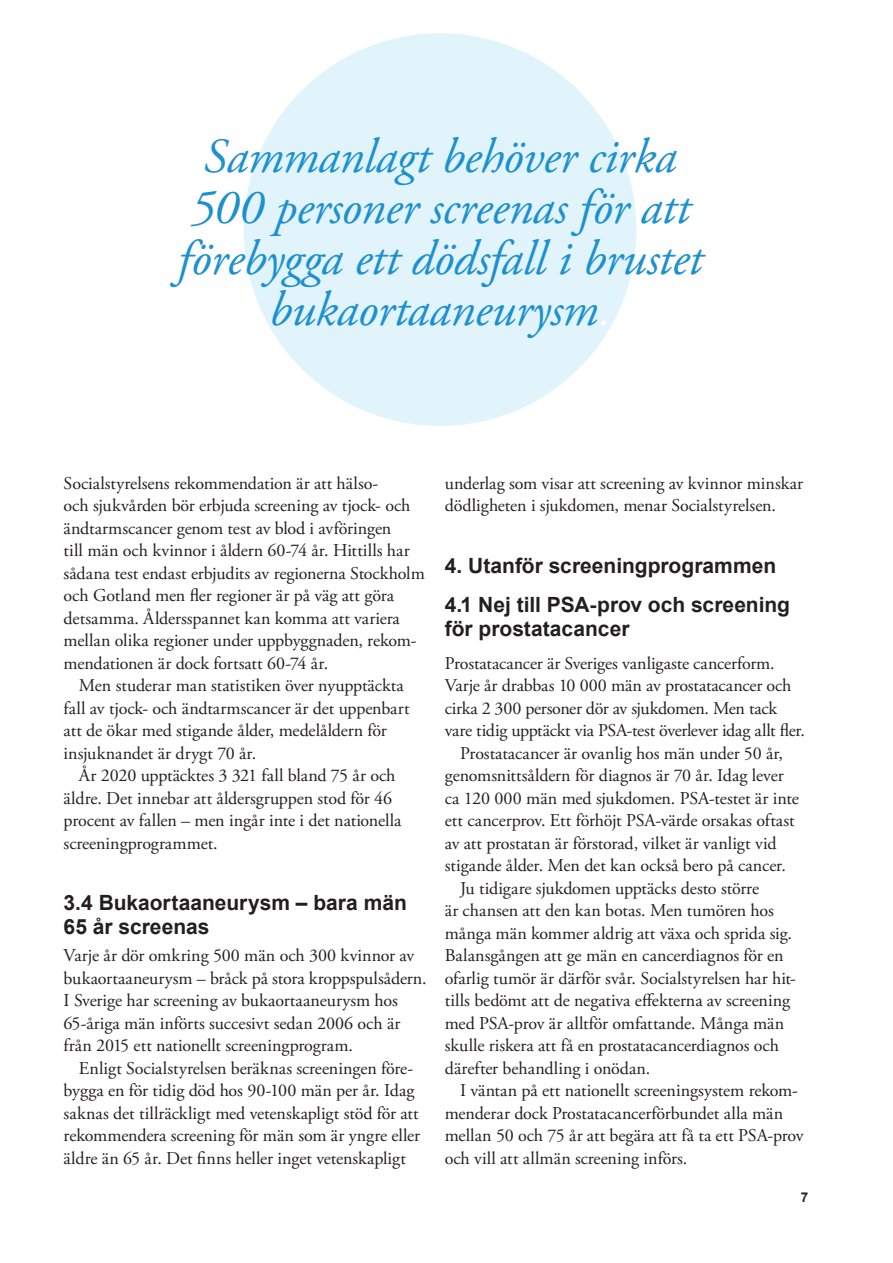
<style>
.page{position:relative;width:893px;height:1263px;background:#fff}
.page>*{position:absolute;margin:0;border:0;box-sizing:border-box;transform-origin:0 0}
.Citat{font:italic 48.9px/51px "Adobe Garamond Pro";letter-spacing:-.01em;color:#1d90d0;text-align:center}
.Mellanrubrik{font:700 21px/24px "Arial";color:#231f20}
.Brödtext_indrag{font:18px/22.5px "Adobe Garamond Pro";letter-spacing:-.005em;color:#231f20}
.Brödtext{font:18px/22.5px "Adobe Garamond Pro";letter-spacing:-.005em;color:#231f20}
.t1{font:700 13.5px "Arial";color:#231f20}
.s1{color:#fff}
</style>
<div class="page">
<div style="left:244px;top:33px;width:392px;height:393px;background:#e1f4fc;border-radius:50%"></div>
<p class="Citat" style="left:178px;top:132px;width:526px">Sammanlagt behöver cirka<br>500 personer screenas för att förebygga ett dödsfall i brustet bukaortaaneurysm<span class="s1">.</span></p>
<p class="Brödtext_indrag" style="left:64px;top:472px;width:363px">Socialstyrelsens rekommendation är att hälso-<br>och sjukvården bör erbjuda screening av tjock- och ändtarmscancer genom test av blod i avföringen<br>till män och kvinnor i åldern 60-74 år. Hittills har sådana test endast erbjudits av regionerna Stockholm och Gotland men fler regioner är på väg att göra detsamma. Åldersspannet kan komma att variera mellan olika regioner under uppbyggnaden, rekom&shy;mendationen är dock fortsatt 60-74 år.</p>
<p class="Brödtext_indrag" style="left:64px;top:675px;width:347px;text-indent:15px">Men studerar man statistiken över nyupptäckta fall av tjock- och ändtarmscancer är det uppenbart att de ökar med stigande ålder, medelåldern för insjuknandet är drygt 70 år.</p>
<p class="Brödtext_indrag" style="left:64px;top:765px;width:339px;text-indent:15px">År 2020 upptäcktes 3 321 fall bland 75 år och äldre. Det innebar att åldersgruppen stod för 46 procent av fallen – men ingår inte i det nationella screeningprogrammet.</p>
<p class="Mellanrubrik" style="left:64px;top:892px;width:345px">3.4 Bukaortaaneurysm – bara män<br>65 år screenas</p>
<p class="Brödtext" style="left:64px;top:945px;width:364px">Varje år dör omkring 500 män och 300 kvinnor av bukaortaaneurysm – bråck på stora kroppspulsådern.</p>
<p class="Brödtext" style="left:64px;top:990px;width:338px">I Sverige har screening av bukaortaaneurysm hos<br>65-åriga män införts succesivt sedan 2006 och är från 2015 ett nationellt screeningprogram.</p>
<p class="Brödtext_indrag" style="left:64px;top:1057px;width:358px;text-indent:15px">Enligt Socialstyrelsen beräknas screeningen före&shy;bygga en för tidig död hos 90-100 män per år. Idag saknas det tillräckligt med vetenskapligt stöd för att rekommendera screening för män som är yngre eller äldre än 65 år. Det finns heller inget vetenskapligt</p>
<p class="Brödtext_indrag" style="left:445px;top:472px;width:360px">underlag som visar att screening av kvinnor minskar dödligheten i sjukdomen, menar Socialstyrelsen.</p>
<p class="Mellanrubrik" style="left:445px;top:554px;width:333px">4. Utanför screeningprogrammen</p>
<p class="Mellanrubrik" style="left:445px;top:593px;width:347px">4.1 Nej till PSA-prov och screening för prostatacancer</p>
<p class="Brödtext" style="left:445px;top:652px;width:362px">Prostatacancer är Sveriges vanligaste cancerform.<br>Varje år drabbas 10 000 män av prostatacancer och cirka 2 300 personer dör av sjukdomen. Men tack vare tidig upptäckt via PSA-test överlever idag allt fler.</p>
<p class="Brödtext_indrag" style="left:445px;top:742px;width:356px;text-indent:15px">Prostatacancer är ovanlig hos män under 50 år, genomsnittsåldern för diagnos är 70 år. Idag lever ca 120 000 män med sjukdomen. PSA-testet är inte ett cancerprov. Ett förhöjt PSA-värde orsakas oftast av att prostatan är förstorad, vilket är vanligt vid stigande ålder. Men det kan också bero på cancer.</p>
<p class="Brödtext_indrag" style="left:445px;top:877px;width:353px;text-indent:15px">Ju tidigare sjukdomen upptäcks desto större<br>är chansen att den kan botas. Men tumören hos många män kommer aldrig att växa och sprida sig.<br>Balansgången att ge män en cancerdiagnos för en ofarlig tumör är därför svår. Socialstyrelsen har hit&shy;tills bedömt att de negativa effekterna av screening med PSA-prov är alltför omfattande. Många män skulle riskera att få en prostatacancerdiagnos och därefter behandling i onödan.</p>
<p class="Brödtext_indrag" style="left:445px;top:1080px;width:360px;text-indent:15px">I väntan på ett nationellt screeningsystem rekom&shy;menderar dock Prostatacancerförbundet alla män mellan 50 och 75 år att begära att få ta ett PSA-prov och vill att allmän screening införs.</p>
<p class="t1" style="left:801px;top:1189px;width:9px">7</p>
</div>
